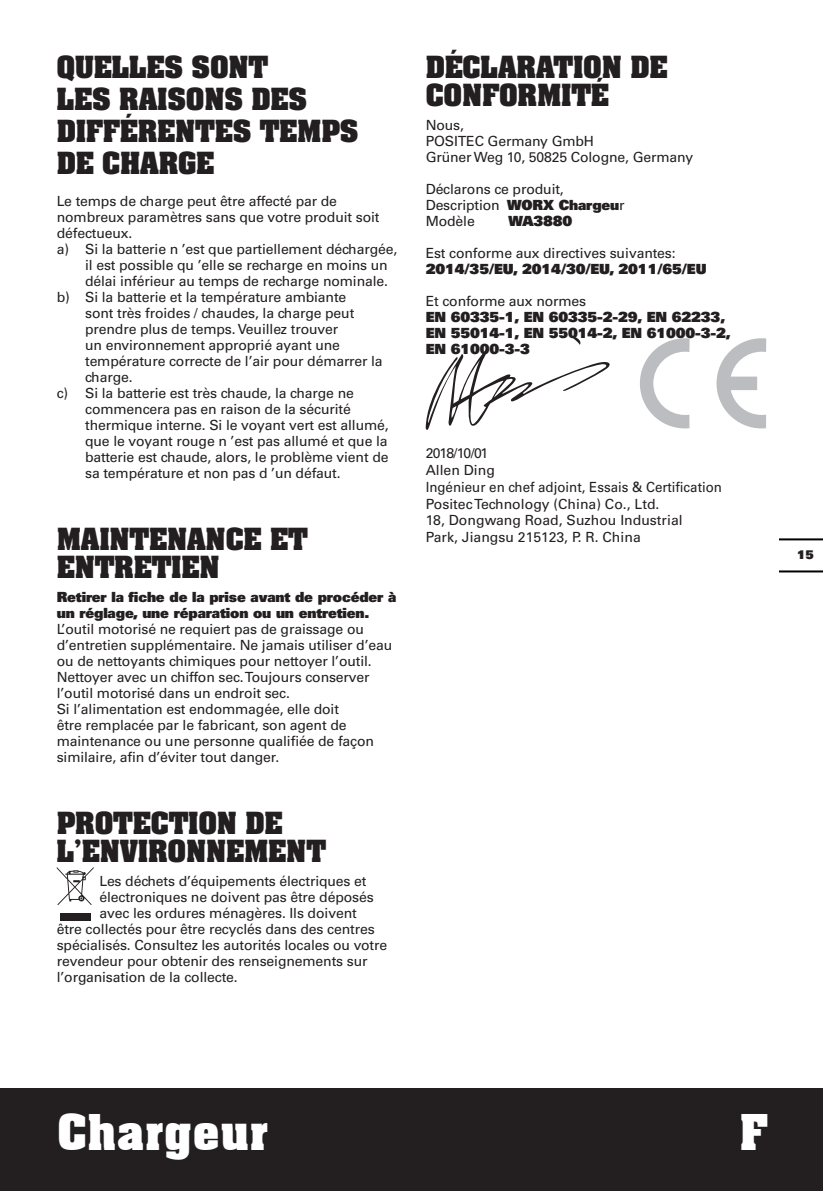
<style>
.page{position:relative;width:823px;height:1191px;background:#fff}
.page>*{position:absolute;margin:0;border:0;box-sizing:border-box;transform-origin:0 0}
.t1{font:700 48px "Aachen BT";color:#fff}
.t2{font:700 26px/32px "Aachen";letter-spacing:-.01em;color:#231f20}
.t3{font:14px/16px "Univers";letter-spacing:-.01em;color:#231f20}
.t4{font:900 14px/16px "Univers";letter-spacing:-.01em;color:#231f20}
.t5{font:900 12px "Univers";color:#231f20}
.s1{font-weight:900}
</style>
<div class="page">
<div style="left:0;top:1089px;width:822px;height:102px;background:#231f20"></div>
<hr style="left:779px;top:570px;width:43px;height:2px;background:#000">
<hr style="left:779px;top:538px;width:43px;height:2px;background:#000">
<svg style="left:57px;top:867px;width:37px;height:38px"></svg>
<div style="left:60px;top:912px;width:30px;height:8px;background:#231f20"></div>
<svg style="left:425px;top:336px;width:185px;height:94px"></svg>
<svg style="left:640px;top:338px;width:49px;height:90px"></svg>
<svg style="left:716px;top:338px;width:49px;height:90px"></svg>
<h2 class="t2" style="left:57px;top:50px;width:303px">QUELLES SONT<br>LES RAISONS DES<br>DIFFÉRENTES TEMPS<br>DE CHARGE</h2>
<p class="t3" style="left:57px;top:193px;width:281px">Le temps de charge peut être affecté par de</p>
<p class="t3" style="left:57px;top:209px;width:324px">nombreux paramètres sans que votre produit soit</p>
<p class="t3" style="left:57px;top:225px;width:77px">défectueux.</p>
<p class="t3" style="left:57px;top:241px;width:342px">a) Si la batterie n ’est que partiellement déchargée,</p>
<p class="t3" style="left:85px;top:257px;width:304px">il est possible qu ’elle se recharge en moins un</p>
<p class="t3" style="left:85px;top:273px;width:304px">délai inférieur au temps de recharge nominale.</p>
<p class="t3" style="left:57px;top:289px;width:291px">b) Si la batterie et la température ambiante</p>
<p class="t3" style="left:85px;top:305px;width:270px">sont très froides / chaudes, la charge peut</p>
<p class="t3" style="left:85px;top:321px;width:254px">prendre plus de temps. Veuillez trouver</p>
<p class="t3" style="left:85px;top:337px;width:256px">un environnement approprié ayant une</p>
<p class="t3" style="left:85px;top:353px;width:299px">température correcte de l’air pour démarrer la</p>
<p class="t3" style="left:85px;top:369px;width:49px">charge.</p>
<p class="t3" style="left:57px;top:385px;width:298px">c) Si la batterie est très chaude, la charge ne</p>
<p class="t3" style="left:85px;top:401px;width:267px">commencera pas en raison de la sécurité</p>
<p class="t3" style="left:85px;top:417px;width:305px">thermique interne. Si le voyant vert est allumé,</p>
<p class="t3" style="left:85px;top:433px;width:304px">que le voyant rouge n ’est pas allumé et que la</p>
<p class="t3" style="left:85px;top:449px;width:305px">batterie est chaude, alors, le problème vient de</p>
<p class="t3" style="left:85px;top:465px;width:257px">sa température et non pas d ’un défaut.</p>
<h2 class="t2" style="left:57px;top:524px;width:252px;line-height:28px">MAINTENANCE ET<br>ENTRETIEN</h2>
<p class="t4" style="left:57px;top:588px;width:341px">Retirer la fiche de la prise avant de procéder à un réglage, une réparation ou un entretien.</p>
<p class="t3" style="left:57px;top:621px;width:337px">L’outil motorisé ne requiert pas de graissage ou d’entretien supplémentaire. Ne jamais utiliser d’eau ou de nettoyants chimiques pour nettoyer l’outil.<br>Nettoyer avec un chiffon sec. Toujours conserver l’outil motorisé dans un endroit sec.<br>Si l’alimentation est endommagée, elle doit<br>être remplacée par le fabricant, son agent de maintenance ou une personne qualifiée de façon similaire, afin d’éviter tout danger.</p>
<h2 class="t2" style="left:57px;top:808px;width:271px;line-height:28px">PROTECTION DE<br>L’ENVIRONNEMENT</h2>
<p class="t3" style="left:99px;top:873px;width:268px">Les déchets d’équipements électriques et</p>
<p class="t3" style="left:99px;top:889px;width:275px">électroniques ne doivent pas être déposés</p>
<p class="t3" style="left:99px;top:905px;width:259px">avec les ordures ménagères. Ils doivent</p>
<p class="t3" style="left:57px;top:921px;width:319px">être collectés pour être recyclés dans des centres</p>
<p class="t3" style="left:57px;top:937px;width:332px">spécialisés. Consultez les autorités locales ou votre</p>
<p class="t3" style="left:57px;top:953px;width:312px">revendeur pour obtenir des renseignements sur</p>
<p class="t3" style="left:57px;top:969px;width:182px">l’organisation de la collecte.</p>
<h2 class="t2" style="left:425px;top:52px;width:243px;line-height:28px">DÉCLARATION DE<br>CONFORMITÉ</h2>
<p class="t3" style="left:425px;top:117px;width:269px">Nous,<br>POSITEC Germany GmbH<br>Grüner Weg 10, 50825 Cologne, Germany</p>
<p class="t3" style="left:425px;top:181px;width:200px">Déclarons ce produit,<br>Description <span class="s1">WORX Chargeu</span>r<br>Modèle</p>
<p class="t4" style="left:508px;top:213px;width:65px">WA3880</p>
<p class="t3" style="left:425px;top:245px;width:251px">Est conforme aux directives suivantes:</p>
<p class="t4" style="left:425px;top:261px;width:282px">2014/35/EU, 2014/30/EU, 2011/65/EU</p>
<p class="t3" style="left:425px;top:293px;width:162px">Et conforme aux normes</p>
<p class="t4" style="left:425px;top:309px;width:306px">EN 60335-1, EN 60335-2-29, EN 62233,<br>EN 55014-1, EN 55014-2, EN 61000-3-2,<br>EN 61000-3-3</p>
<p class="t3" style="left:425px;top:445px;width:298px;line-height:16.8px">2018/10/01<br>Allen Ding<br>Ingénieur en chef adjoint, Essais &amp; Certification<br>Positec Technology (China) Co., Ltd.<br>18, Dongwang Road, Suzhou Industrial<br>Park, Jiangsu 215123, P. R. China</p>
<p class="t5" style="left:796px;top:546px;width:18px">15</p>
<h1 class="t1" style="left:57px;top:1102px;width:213px">Chargeur</h1>
<h1 class="t1" style="left:739px;top:1102px;width:30px">F</h1>
</div>
